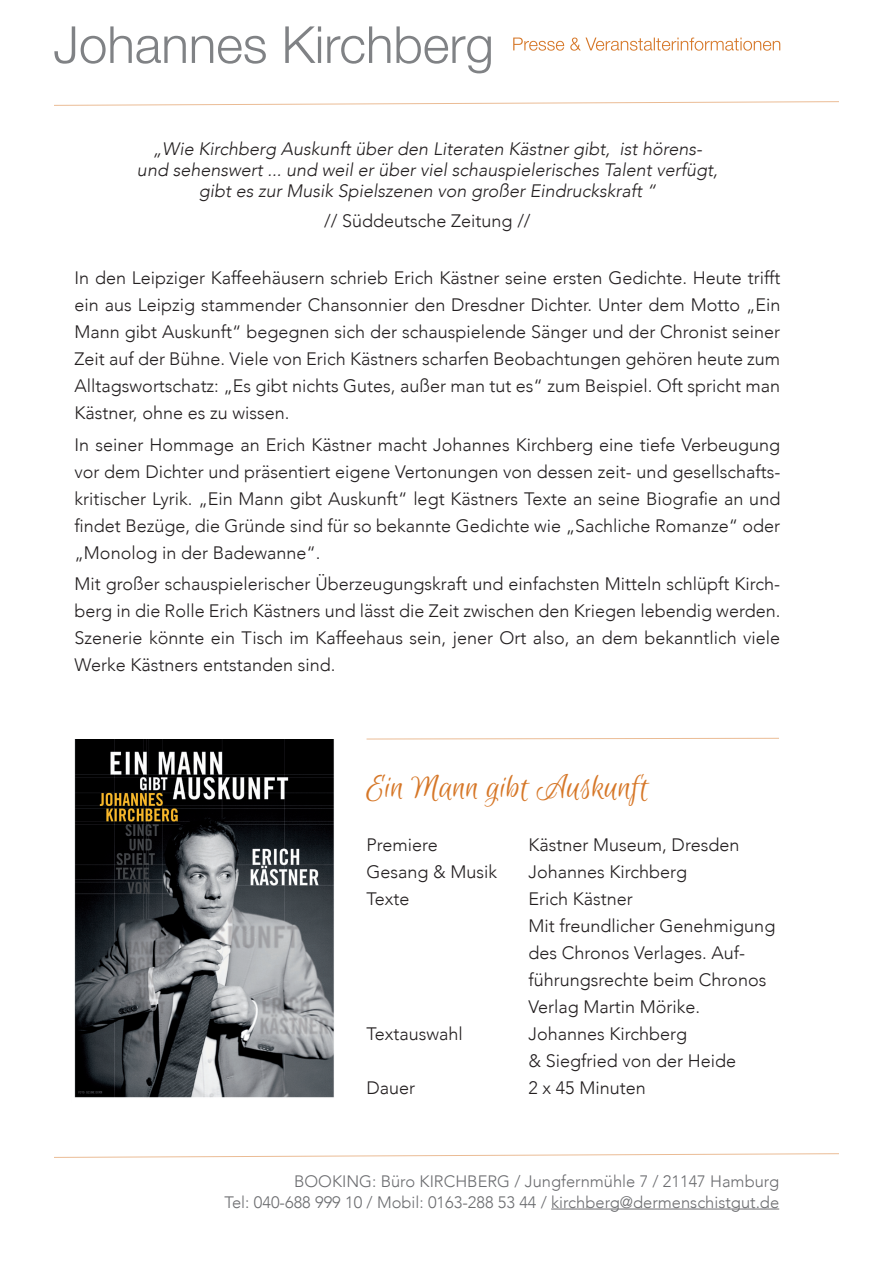
<style>
.page{position:relative;width:893px;height:1263px;background:#fff}
.page>*{position:absolute;margin:0;border:0;box-sizing:border-box;transform-origin:0 0}
.t1{font:36px "Euphoria Script";color:#d67728}
.t2{font:300 18px/27px "Avenir";color:#231f20;text-align:justify}
.t3{font:italic 300 18px/21px "Avenir";color:#231f20;text-align:center}
.t4{font:300 16.5px/21px "Avenir";color:#6c6d70;text-align:right}
</style>
<div class="page">
<svg style="left:54px;top:26px;width:437px;height:47px"></svg>
<svg style="left:54px;top:101px;width:785px;height:5px"></svg>
<svg style="left:513px;top:38px;width:267px;height:13px"></svg>
<hr style="left:551px;top:1208px;width:228px;height:1px;background:#6c6d70">
<svg style="left:54px;top:1153px;width:785px;height:5px"></svg>
<img style="left:74px;top:739px;width:260px;height:359px">
<svg style="left:366px;top:737px;width:413px;height:3px"></svg>
<p class="t3" style="left:137px;top:138px;width:582px">„Wie Kirchberg Auskunft über den Literaten Kästner gibt, ist hörens&shy;und sehenswert ... und weil er über viel schauspielerisches Talent verfügt, gibt es zur Musik Spielszenen von großer Eindruckskraft “</p>
<p class="t2" style="left:324px;top:207px;width:208px">// Süddeutsche Zeitung //</p>
<p class="t2" style="left:75px;top:264px;width:707px">In den Leipziger Kaffeehäusern schrieb Erich Kästner seine ersten Gedichte. Heute trifft ein aus Leipzig stammender Chansonnier den Dresdner Dichter. Unter dem Motto „Ein Mann gibt Auskunft“ begegnen sich der schauspielende Sänger und der Chronist seiner Zeit auf der Bühne. Viele von Erich Kästners scharfen Beobachtungen gehören heute zum Alltagswortschatz: „Es gibt nichts Gutes, außer man tut es“ zum Beispiel. Oft spricht man Kästner, ohne es zu wissen.</p>
<p class="t2" style="left:75px;top:431px;width:707px">In seiner Hommage an Erich Kästner macht Johannes Kirchberg eine tiefe Verbeugung vor dem Dichter und präsentiert eigene Vertonungen von dessen zeit- und gesellschafts&shy;kritischer Lyrik. „Ein Mann gibt Auskunft“ legt Kästners Texte an seine Biografie an und findet Bezüge, die Gründe sind für so bekannte Gedichte wie „Sachliche Romanze“ oder „Monolog in der Badewanne“.</p>
<p class="t2" style="left:75px;top:570px;width:707px">Mit großer schauspielerischer Überzeugungskraft und einfachsten Mitteln schlüpft Kirch&shy;berg in die Rolle Erich Kästners und lässt die Zeit zwischen den Kriegen lebendig werden.<br>Szenerie könnte ein Tisch im Kaffeehaus sein, jener Ort also, an dem bekanntlich viele Werke Kästners entstanden sind.</p>
<h1 class="t1" style="left:367px;top:767px;width:284px">Ein Mann gibt Auskunft</h1>
<p class="t2" style="left:367px;top:831px;width:73px">Premiere</p>
<p class="t2" style="left:529px;top:831px;width:212px">Kästner Museum, Dresden</p>
<p class="t2" style="left:367px;top:858px;width:132px">Gesang &amp; Musik</p>
<p class="t2" style="left:529px;top:858px;width:160px">Johannes Kirchberg</p>
<p class="t2" style="left:367px;top:885px;width:45px">Texte</p>
<p class="t2" style="left:529px;top:885px;width:248px;text-align:left">Erich Kästner<br>Mit freundlicher Genehmigung des Chronos Verlages. Auf&shy;führungsrechte beim Chronos<br>Verlag Martin Mörike.</p>
<p class="t2" style="left:367px;top:1020px;width:98px">Textauswahl</p>
<p class="t2" style="left:529px;top:1020px;width:209px">Johannes Kirchberg<br>&amp; Siegfried von der Heide</p>
<p class="t2" style="left:367px;top:1074px;width:50px">Dauer</p>
<p class="t2" style="left:529px;top:1074px;width:119px">2 x 45 Minuten</p>
<p class="t4" style="left:224px;top:1170px;width:556px">BOOKING: Büro KIRCHBERG / Jungfernmühle 7 / 21147 Hamburg<br>Tel: 040-688 999 10 / Mobil: 0163-288 53 44 / kirchberg@dermenschistgut.de</p>
</div>
